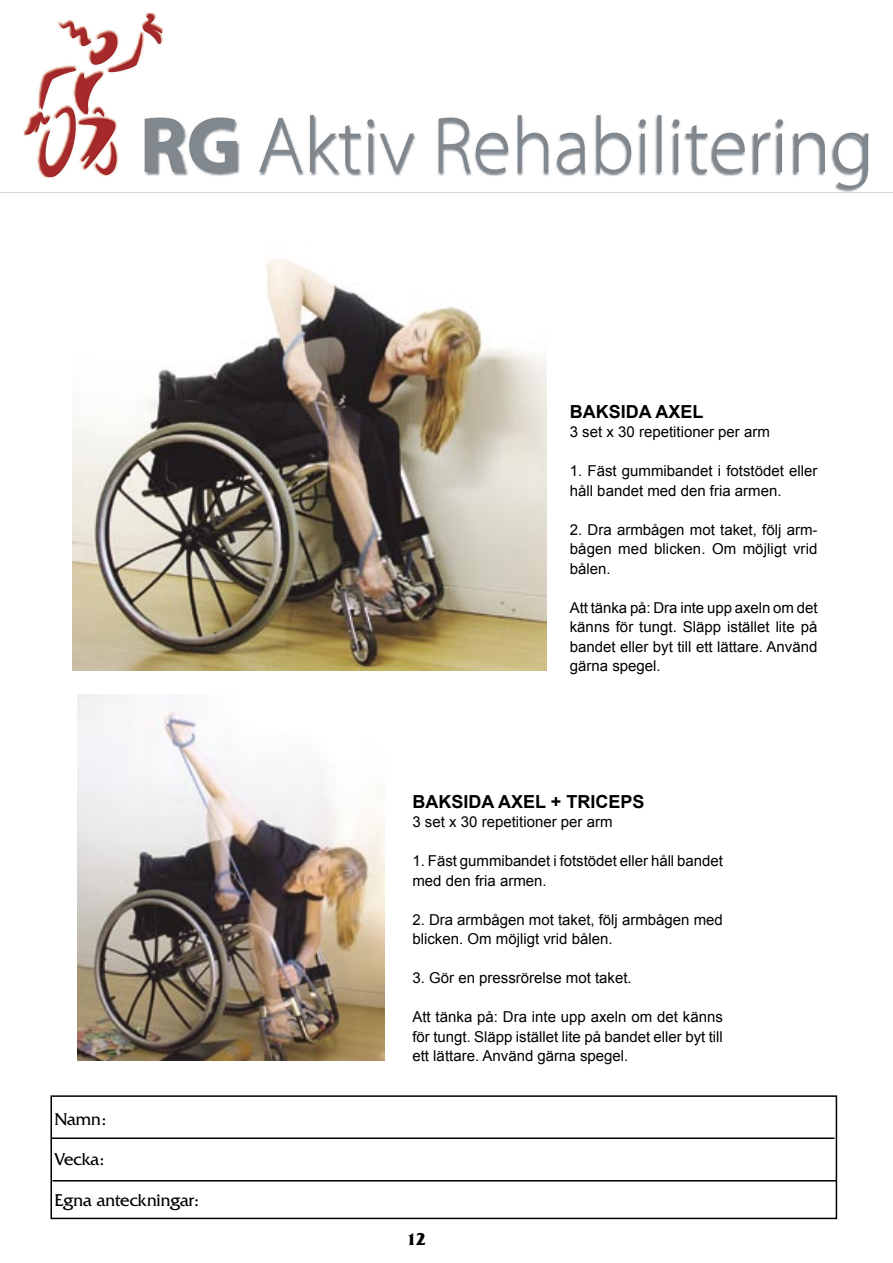
<style>
.page{position:relative;width:893px;height:1263px;background:#fff}
.page>*{position:absolute;margin:0;border:0;box-sizing:border-box;transform-origin:0 0}
.Ingress{font:700 18px "Arial";color:#000}
.t1{font:18px "Friz Quadrata";letter-spacing:-.005em;color:#000}
.t2{font:700 18px "Friz Quadrata";color:#000}
.Styrketext{font:15px/19.5px "Arial";color:#000}
</style>
<div class="page">
<div style="left:50px;top:1095px;width:787px;height:124px;border:2px solid #000"></div>
<hr style="left:51px;top:1137px;width:783px;height:2px;background:#000">
<hr style="left:52px;top:1180px;width:785px;height:1px;background:#000">
<img style="left:72px;top:259px;width:474px;height:411px">
<img style="left:77px;top:695px;width:308px;height:365px">
<img style="left:23px;top:12px;width:846px;height:180px">
<p class="t1" style="left:54px;top:1109px;width:54px">Namn:</p>
<p class="t1" style="left:54px;top:1149px;width:52px">Vecka:</p>
<p class="t1" style="left:54px;top:1190px;width:146px">Egna anteckningar:</p>
<p class="Ingress" style="left:570px;top:400px;width:135px">BAKSIDA AXEL</p>
<p class="Styrketext" style="left:570px;top:422px;width:202px">3 set x 30 repetitioner per arm</p>
<p class="Styrketext" style="left:570px;top:461px;width:249px">1. Fäst gummibandet i fotstödet eller håll bandet med den fria armen.</p>
<p class="Styrketext" style="left:570px;top:520px;width:249px;text-align:justify">2. Dra armbågen mot taket, följ arm&shy;bågen med blicken. Om möjligt vrid bålen.</p>
<p class="Styrketext" style="left:570px;top:598px;width:249px;text-align:justify">Att tänka på: Dra inte upp axeln om det känns för tungt. Släpp istället lite på bandet eller byt till ett lättare. Använd gärna spegel.</p>
<p class="Ingress" style="left:412px;top:789px;width:233px">BAKSIDA AXEL + TRICEPS</p>
<p class="Styrketext" style="left:412px;top:812px;width:202px">3 set x 30 repetitioner per arm</p>
<p class="Styrketext" style="left:412px;top:851px;width:312px">1. Fäst gummibandet i fotstödet eller håll bandet med den fria armen.</p>
<p class="Styrketext" style="left:412px;top:910px;width:312px">2. Dra armbågen mot taket, följ armbågen med blicken. Om möjligt vrid bålen.</p>
<p class="Styrketext" style="left:412px;top:968px;width:221px">3. Gör en pressrörelse mot taket.</p>
<p class="Styrketext" style="left:412px;top:1007px;width:312px;text-align:justify">Att tänka på: Dra inte upp axeln om det känns för tungt. Släpp istället lite på bandet eller byt till ett lättare. Använd gärna spegel.</p>
<p class="t2" style="left:407px;top:1229px;width:21px">12</p>
</div>
